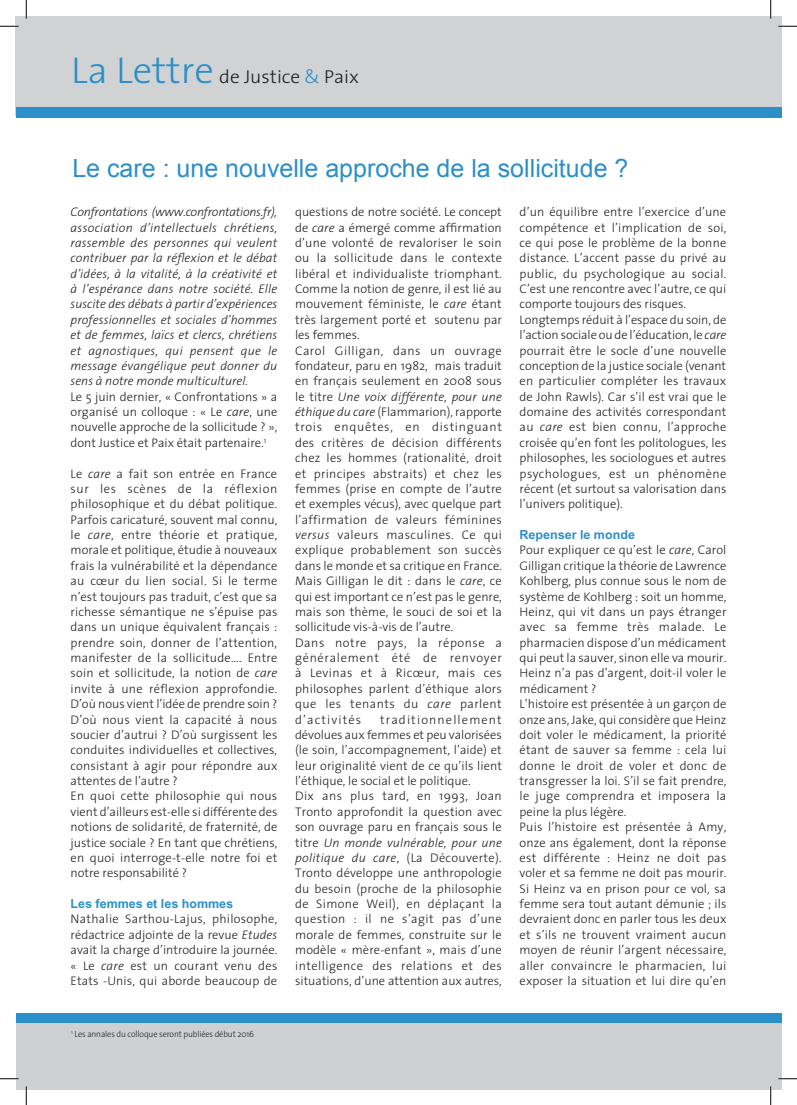
<style>
.page{position:relative;width:797px;height:1105px;background:#fff}
.page>*{position:absolute;margin:0;border:0;box-sizing:border-box;transform-origin:0 0}
.t1{font:25px "Arial";color:#2b8fc9}
.t2{font:300 18.75px "The Sans";color:#231f20}
.t3{font:300 12.5px/15.4px "The Sans";letter-spacing:.005em;color:#231f20;text-align:justify}
.t4{font:italic 300 12.5px/15.4px "The Sans";color:#231f20;text-align:justify}
.t5{font:700 12.5px "Arial";color:#2b8fc9}
.t6{font:300 8.75px "The Sans";letter-spacing:-.015em;color:#231f20;scale:.96 1}
.s1{font-size:37.5px;color:#2b8fc9}
.s2{color:#2b8fc9}
.s3{font-style:italic}
</style>
<div class="page">
<div style="left:769px;top:16px;width:12px;height:96px;background:#d1d2d4"></div>
<div style="left:16px;top:1022px;width:765px;height:67px;background:#cfd0d2"></div>
<div style="left:16px;top:16px;width:755px;height:100px;background:#d1d2d4"></div>
<div style="left:16px;top:107px;width:765px;height:11px;background:#2b8fc9"></div>
<div style="left:16px;top:1013px;width:765px;height:9px;background:#2b8fc9"></div>
<svg style="left:0;top:25px;width:19px;height:2px"></svg>
<svg style="left:778px;top:25px;width:19px;height:2px"></svg>
<svg style="left:0;top:1078px;width:19px;height:1px"></svg>
<svg style="left:778px;top:1078px;width:19px;height:1px"></svg>
<svg style="left:25px;top:0;width:2px;height:19px"></svg>
<svg style="left:25px;top:1086px;width:2px;height:19px"></svg>
<svg style="left:770px;top:0;width:1px;height:19px"></svg>
<svg style="left:770px;top:1086px;width:1px;height:19px"></svg>
<p class="t2" style="left:71px;top:61px;width:289px"><span class="s1">La Lettre</span> de Justice <span class="s2">&amp;</span> Paix</p>
<p class="t1" style="left:72px;top:154px;width:557px">Le care : une nouvelle approche de la sollicitude ?</p>
<p class="t4" style="left:71px;top:204px;width:208px">Confrontations (www.confrontations.fr), association d’intellectuels chrétiens, rassemble des personnes qui veulent contribuer par la réflexion et le débat d’idées, à la vitalité, à la créativité et à l’espérance dans notre société. Elle suscite des débats à partir d’expériences professionnelles et sociales d’hommes et de femmes, laïcs et clercs, chrétiens et agnostiques, qui pensent que le message évangélique peut donner du sens à notre monde multiculturel.</p>
<p class="t3" style="left:71px;top:388px;width:208px">Le 5 juin dernier, « Confrontations » a organisé un colloque : « Le <span class="s3">care</span>, une nouvelle approche de la sollicitude ? », dont Justice et Paix était partenaire.<sup>1</sup></p>
<p class="t3" style="left:71px;top:465px;width:208px">Le <span class="s3">care</span> a fait son entrée en France sur les scènes de la réflexion philosophique et du débat politique.<br>Parfois caricaturé, souvent mal connu, le <span class="s3">care</span>, entre théorie et pratique, morale et politique, étudie à nouveaux frais la vulnérabilité et la dépendance au cœur du lien social. Si le terme n’est toujours pas traduit, c’est que sa richesse sémantique ne s’épuise pas dans un unique équivalent français : prendre soin, donner de l’attention, manifester de la sollicitude…. Entre soin et sollicitude, la notion de <span class="s3">care </span>invite à une réflexion approfondie.<br>D’où nous vient l’idée de prendre soin ?<br>D’où nous vient la capacité à nous soucier d’autrui ? D’où surgissent les conduites individuelles et collectives, consistant à agir pour répondre aux attentes de l’autre ?</p>
<p class="t3" style="left:71px;top:788px;width:208px">En quoi cette philosophie qui nous vient d’ailleurs est-elle si différente des notions de solidarité, de fraternité, de justice sociale ? En tant que chrétiens, en quoi interroge-t-elle notre foi et notre responsabilité ?</p>
<p class="t5" style="left:71px;top:896px;width:164px">Les femmes et les hommes</p>
<p class="t3" style="left:71px;top:911px;width:208px">Nathalie Sarthou-Lajus, philosophe, rédactrice adjointe de la revue <span class="s3">Etudes </span>avait la charge d’introduire la journée. « Le <span class="s3">care</span> est un courant venu des Etats -Unis, qui aborde beaucoup de</p>
<p class="t6" style="left:71px;top:1027px;width:192px"><sup>1</sup> Les annales du colloque seront publiées début 2016</p>
<p class="t3" style="left:295px;top:204px;width:208px">questions de notre société. Le concept de <span class="s3">care</span> a émergé comme affirmation d’une volonté de revaloriser le soin ou la sollicitude dans le contexte libéral et individualiste triomphant.<br>Comme la notion de genre, il est lié au mouvement féministe, le <span class="s3">care</span> étant très largement porté et soutenu par les femmes.</p>
<p class="t3" style="left:295px;top:342px;width:208px">Carol Gilligan, dans un ouvrage fondateur, paru en 1982, mais traduit en français seulement en 2008 sous le titre <span class="s3">Une voix différente, pour une éthique du care</span> (Flammarion), rapporte trois enquêtes, en distinguant des critères de décision différents chez les hommes (rationalité, droit et principes abstraits) et chez les femmes (prise en compte de l’autre et exemples vécus), avec quelque part l’affirmation de valeurs féminines <span class="s3">versus</span> valeurs masculines. Ce qui explique probablement son succès dans le monde et sa critique en France.<br>Mais Gilligan le dit : dans le <span class="s3">care</span>, ce qui est important ce n’est pas le genre, mais son thème, le souci de soi et la sollicitude vis-à-vis de l’autre.</p>
<p class="t3" style="left:295px;top:634px;width:208px">Dans notre pays, la réponse a généralement été de renvoyer à Levinas et à Ricœur, mais ces philosophes parlent d’éthique alors que les tenants du <span class="s3">care</span> parlent d’activités</p>
<p class="t3" style="left:295px;top:711px;width:208px;text-indent:85px">traditionnellement dévolues aux femmes et peu valorisées (le soin, l’accompagnement, l’aide) et leur originalité vient de ce qu’ils lient l’éthique, le social et le politique.</p>
<p class="t3" style="left:295px;top:788px;width:208px">Dix ans plus tard, en 1993, Joan Tronto approfondit la question avec son ouvrage paru en français sous le titre <span class="s3">Un monde vulnérable, pour une politique du care</span>, (La Découverte).<br>Tronto développe une anthropologie du besoin (proche de la philosophie de Simone Weil), en déplaçant la question : il ne s’agit pas d’une morale de femmes, construite sur le modèle « mère-enfant », mais d’une intelligence des relations et des situations, d’une attention aux autres,</p>
<p class="t3" style="left:519px;top:204px;width:208px">d’un équilibre entre l’exercice d’une compétence et l’implication de soi, ce qui pose le problème de la bonne distance. L’accent passe du privé au public, du psychologique au social.<br>C’est une rencontre avec l’autre, ce qui comporte toujours des risques.</p>
<p class="t3" style="left:519px;top:311px;width:208px">Longtemps réduit à l’espace du soin, de l’action sociale ou de l’éducation, le <span class="s3">care </span>pourrait être le socle d’une nouvelle conception de la justice sociale (venant en particulier compléter les travaux de John Rawls). Car s’il est vrai que le domaine des activités correspondant au <span class="s3">care</span> est bien connu, l’approche croisée qu’en font les politologues, les philosophes, les sociologues et autres psychologues, est un phénomène récent (et surtout sa valorisation dans l’univers politique).</p>
<p class="t5" style="left:519px;top:527px;width:117px">Repenser le monde</p>
<p class="t3" style="left:519px;top:542px;width:208px">Pour expliquer ce qu’est le <span class="s3">care</span>, Carol Gilligan critique la théorie de Lawrence Kohlberg, plus connue sous le nom de système de Kohlberg : soit un homme, Heinz, qui vit dans un pays étranger avec sa femme très malade. Le pharmacien dispose d’un médicament qui peut la sauver, sinon elle va mourir.<br>Heinz n’a pas d’argent, doit-il voler le médicament ?</p>
<p class="t3" style="left:519px;top:696px;width:208px">L’histoire est présentée à un garçon de onze ans, Jake, qui considère que Heinz doit voler le médicament, la priorité étant de sauver sa femme : cela lui donne le droit de voler et donc de transgresser la loi. S’il se fait prendre, le juge comprendra et imposera la peine la plus légère.</p>
<p class="t3" style="left:519px;top:819px;width:208px">Puis l’histoire est présentée à Amy, onze ans également, dont la réponse est différente : Heinz ne doit pas voler et sa femme ne doit pas mourir.<br>Si Heinz va en prison pour ce vol, sa femme sera tout autant démunie ; ils devraient donc en parler tous les deux et s’ils ne trouvent vraiment aucun moyen de réunir l’argent nécessaire, aller convaincre le pharmacien, lui exposer la situation et lui dire qu’en</p>
</div>
